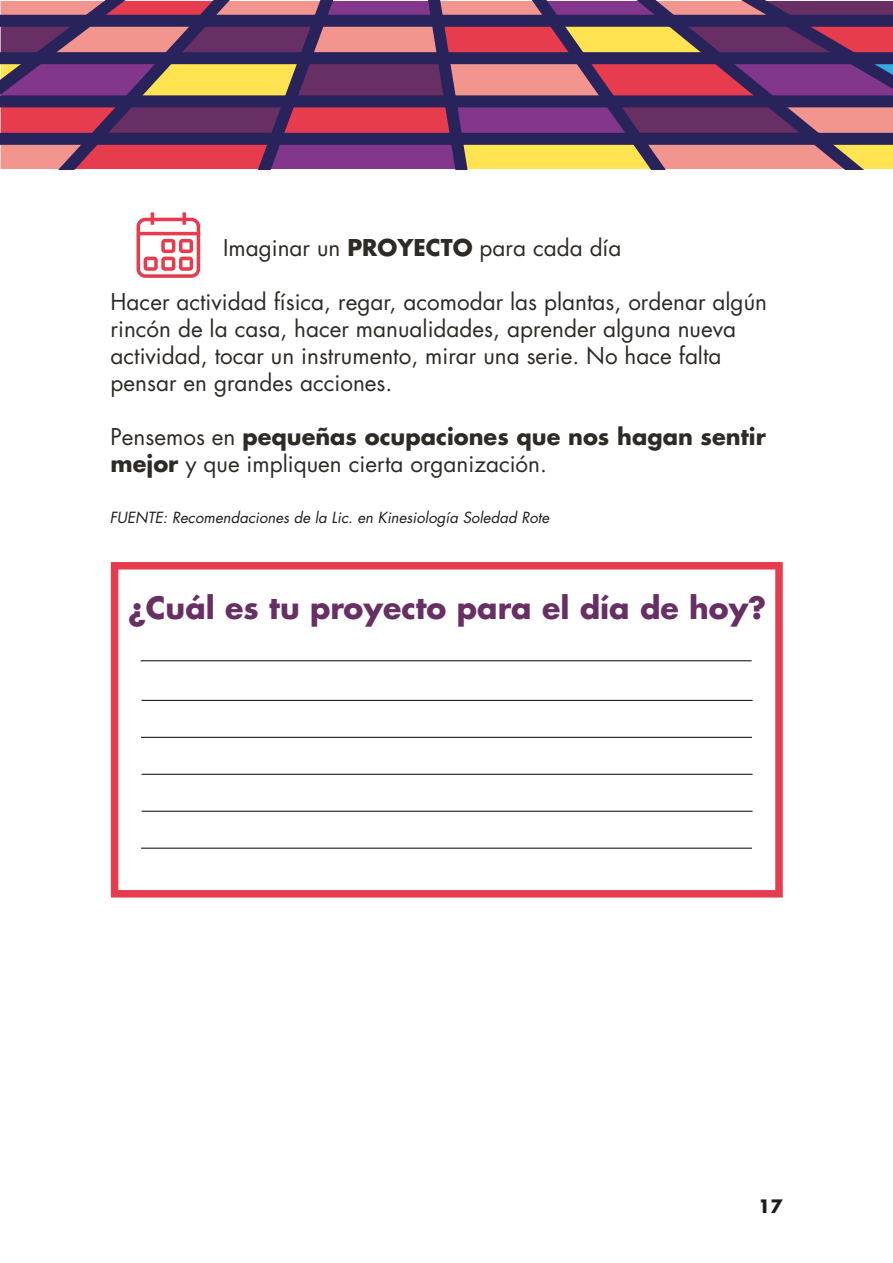
<style>
.page{position:relative;width:893px;height:1263px;background:#fff}
.page>*{position:absolute;margin:0;border:0;box-sizing:border-box;transform-origin:0 0}
.t1{font:700 30px "Futura Std";color:#672f63}
.t2{font:22.5px/27px "Futura Std";color:#2e2a25}
.t3{font:700 18px "Futura Std";color:#1d1d1b}
.t4{font:italic 15px "Futura Std";color:#1d1d1b}
.s1{font-weight:700}
</style>
<div class="page">
<svg style="left:1px;top:1px;width:892px;height:168px;background:#874c67"></svg>
<svg style="left:111px;top:562px;width:672px;height:335px"></svg>
<svg style="left:137px;top:212px;width:63px;height:66px"></svg>
<p class="t2" style="left:223px;top:235px;width:400px">Imaginar un <span class="s1">PROYECTO</span> para cada día</p>
<p class="t2" style="left:111px;top:289px;width:658px">Hacer actividad física, regar, acomodar las plantas, ordenar algún rincón de la casa, hacer manualidades, aprender alguna nueva actividad, tocar un instrumento, mirar una serie. No hace falta pensar en grandes acciones.</p>
<p class="t2" style="left:111px;top:424px;width:657px">Pensemos en <span class="s1">pequeñas ocupaciones que nos hagan sentir mejor</span> y que impliquen cierta organización.</p>
<p class="t4" style="left:110px;top:507px;width:441px">FUENTE: Recomendaciones de la Lic. en Kinesiología Soledad Rote</p>
<h1 class="t1" style="left:128px;top:587px;width:640px">¿Cuál es tu proyecto para el día de hoy?</h1>
<p class="t3" style="left:758px;top:1194px;width:26px">17</p>
</div>
